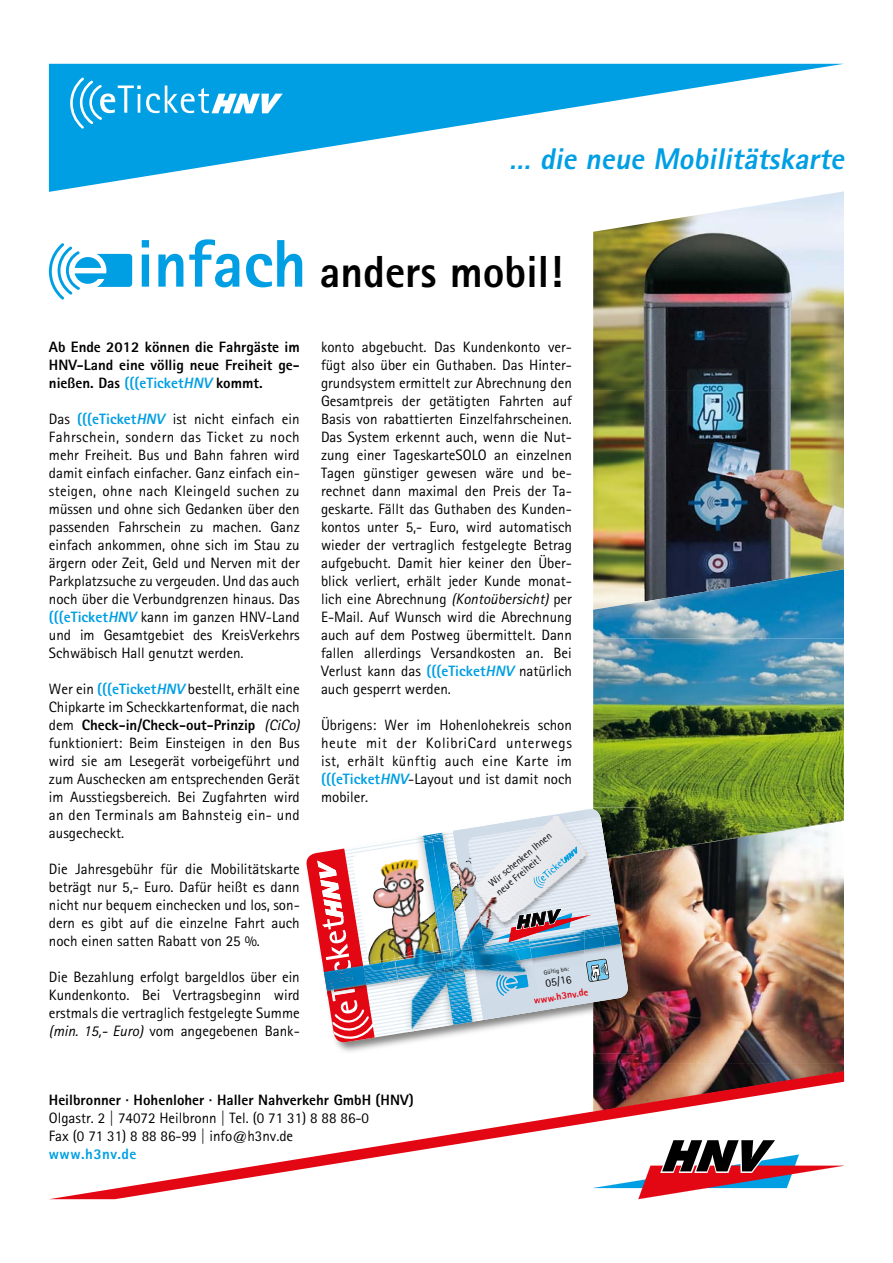
<style>
.page{position:relative;width:893px;height:1263px;background:#fff}
.page>*{position:absolute;margin:0;border:0;box-sizing:border-box;transform-origin:0 0}
.t1{font:800 45px "AT Rotis Sans Serif";color:#000}
.t2{font:italic 800 30px "AT Rotis Sans Serif";color:#009fe3}
.t3{font:15px/18px "AT Rotis Sans Serif";color:#000;text-align:justify}
.t4{font:800 15px/18px "AT Rotis Sans Serif";color:#000;text-align:justify}
.t5{font:800 15px "AT Rotis Sans Serif";letter-spacing:.03em;color:#009fe3}
.t6{font:11.25px "Rotis Sans Serif Std";color:#000}
.t7{font:10.05px/11.2px "Rotis Sans Serif Std";color:#000}
.t8{font:800 10.05px "Rotis Sans Serif Std";color:#e30613}
.t9{font:6.3px "Rotis Sans Serif Std";color:#000}
.s1{font-size:67.5px;color:#009fe3}
.s2{color:#009fe3}
.s3{font-style:italic;color:#009fe3}
.s4{font-weight:800;color:#009fe3}
.s5{font-weight:800;font-style:italic;color:#009fe3}
.s6{font-weight:800}
.s7{font-style:italic}
</style>
<div class="page">
<img style="left:593px;top:199px;width:201px;height:370px">
<img style="left:794px;top:192px;width:50px;height:377px">
<img style="left:593px;top:854px;width:251px;height:217px">
<img style="left:593px;top:569px;width:251px;height:251px">
<img style="left:640px;top:820px;width:204px;height:34px">
<svg style="left:49px;top:64px;width:795px;height:128px"></svg>
<svg style="left:49px;top:243px;width:83px;height:57px"></svg>
<img style="left:336px;top:1044px;width:62px;height:8px">
<img style="left:593px;top:861px;width:47px;height:193px">
<img style="left:629px;top:808px;width:11px;height:45px">
<img style="left:629px;top:853px;width:11px;height:8px">
<img style="left:306px;top:809px;width:323px;height:235px">
<svg style="left:50px;top:1071px;width:794px;height:128px"></svg>
<svg style="left:70px;top:77px;width:213px;height:52px;background:#2fb0e8"></svg>
<svg style="left:593px;top:1139px;width:251px;height:60px"></svg>
<h2 class="t2" style="left:509px;top:140px;width:342px">… die neue Mobilitätskarte</h2>
<h1 class="t1" style="left:137px;top:243px;width:427px"><span class="s1">infach</span> anders mobil!</h1>
<p class="t4" style="left:49px;top:338px;width:252px">Ab Ende 2012 können die Fahrgäste im HNV-Land eine völlig neue Freiheit ge&shy;nießen. Das <span class="s2">(((eTicket</span><span class="s3">HNV</span> kommt.</p>
<p class="t3" style="left:49px;top:410px;width:252px">Das <span class="s4">(((eTicket</span><span class="s5">HNV</span> ist nicht einfach ein Fahrschein, sondern das Ticket zu noch mehr Freiheit. Bus und Bahn fahren wird damit einfach einfacher. Ganz einfach ein&shy;steigen, ohne nach Kleingeld suchen zu müssen und ohne sich Gedanken über den passenden Fahrschein zu machen. Ganz einfach ankommen, ohne sich im Stau zu ärgern oder Zeit, Geld und Nerven mit der Parkplatzsuche zu vergeuden. Und das auch noch über die Verbundgrenzen hinaus. Das <span class="s4">(((eTicket</span><span class="s5">HNV</span> kann im ganzen HNV-Land und im Gesamtgebiet des KreisVerkehrs Schwäbisch Hall genutzt werden.</p>
<p class="t3" style="left:49px;top:680px;width:252px">Wer ein <span class="s4">(((eTicket</span><span class="s5">HNV</span> bestellt, erhält eine Chipkarte im Scheckkartenformat, die nach dem <span class="s6">Check-in/Check-out-Prinzip</span> <span class="s7">(CiCo) </span>funktioniert: Beim Einsteigen in den Bus wird sie am Lesegerät vorbeigeführt und zum Auschecken am entsprechenden Gerät im Ausstiegsbereich. Bei Zugfahrten wird an den Terminals am Bahnsteig ein- und ausgecheckt.</p>
<p class="t3" style="left:49px;top:860px;width:252px">Die Jahresgebühr für die Mobilitätskarte beträgt nur 5,- Euro. Dafür heißt es dann nicht nur bequem einchecken und los, son&shy;dern es gibt auf die einzelne Fahrt auch noch einen satten Rabatt von 25 %.</p>
<p class="t3" style="left:49px;top:968px;width:252px">Die Bezahlung erfolgt bargeldlos über ein Kundenkonto. Bei Vertragsbeginn wird erstmals die vertraglich festgelegte Summe <span class="s7">(min. 15,- Euro)</span> vom angegebenen Bank-</p>
<p class="t3" style="left:321px;top:337px;width:252px">konto abgebucht. Das Kundenkonto ver&shy;fügt also über ein Guthaben. Das Hinter&shy;grundsystem ermittelt zur Abrechnung den Gesamtpreis der getätigten Fahrten auf Basis von rabattierten Einzelfahrscheinen.<br>Das System erkennt auch, wenn die Nut&shy;zung einer TageskarteSOLO an einzelnen Tagen günstiger gewesen wäre und be&shy;rechnet dann maximal den Preis der Ta&shy;geskarte. Fällt das Guthaben des Kunden&shy;kontos unter 5,- Euro, wird automatisch wieder der vertraglich festgelegte Betrag aufgebucht. Damit hier keiner den Über&shy;blick verliert, erhält jeder Kunde monat&shy;lich eine Abrechnung <span class="s7">(Kontoübersicht)</span> per E-Mail. Auf Wunsch wird die Abrechnung auch auf dem Postweg übermittelt. Dann fallen allerdings Versandkosten an. Bei Verlust kann das <span class="s4">(((eTicket</span><span class="s5">HNV</span> natürlich auch gesperrt werden.</p>
<p class="t3" style="left:321px;top:715px;width:252px">Übrigens: Wer im Hohenlohekreis schon heute mit der KolibriCard unterwegs ist, erhält künftig auch eine Karte im <span class="s4">(((eTicket</span><span class="s5">HNV</span>-Layout und ist damit noch mobiler.</p>
<p class="t7" style="left:486px;top:880px;width:80px;rotate:-40deg">Wir schenken Ihnen neue Freiheit!</p>
<p class="t9" style="left:543px;top:969px;width:27px;rotate:-9deg">Gültig bis:</p>
<p class="t6" style="left:545px;top:976px;width:28px;rotate:-9deg">05/16</p>
<p class="t8" style="left:533px;top:994px;width:57px;rotate:-9deg">www.h3nv.de</p>
<p class="t4" style="left:49px;top:1090px;width:366px">Heilbronner · Hohenloher · Haller Nahverkehr GmbH (HNV)</p>
<p class="t3" style="left:49px;top:1108px;width:322px">Olgastr. 2 | 74072 Heilbronn | Tel. (0 71 31) 8 88 86-0<br>Fax (0 71 31) 8 88 86-99 | info@h3nv.de</p>
<p class="t5" style="left:49px;top:1144px;width:89px">www.h3nv.de</p>
</div>
